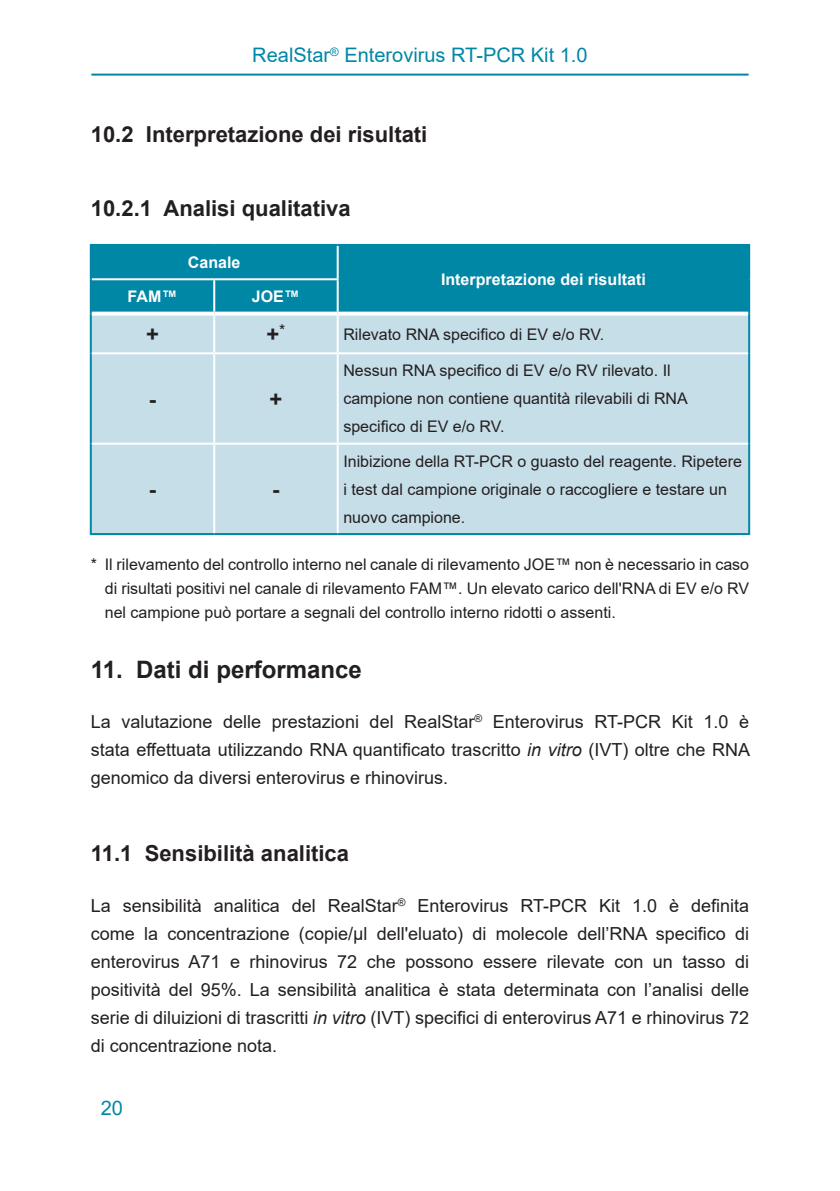
<style>
.page{position:relative;width:840px;height:1191px;background:#fff}
.page>*{position:absolute;margin:0;border:0;box-sizing:border-box;transform-origin:0 0}
.Level_1{font:700 24px "Arial";color:#231f20}
.Level_2{font:700 22px "Arial";color:#231f20}
.Level_3{font:700 22px "Arial";color:#231f20}
.Mengentext_zentriert{font:700 22px "Arial";color:#231f20}
.Seitenkopf{font:20px "Arial";color:#0087a6}
.Mengentext{font:18px/28px "Arial";color:#231f20;text-align:justify}
.Mengentext_links{font:16px/28px "Arial";color:#231f20}
.Fussnote{font:16px/24px "Arial";color:#231f20;text-align:justify}
.Kopfzeile{font:700 16px "Arial";color:#fff}
.Kopfzeile2{font:700 16px "Arial";color:#fff}
.s1{font-style:italic}
</style>
<div class="page">
<hr style="left:91px;top:74px;width:657px;height:2px;background:#0087a6">
<div style="left:92px;top:246px;width:655px;height:66px;background:#0087a6"></div>
<div style="left:91px;top:279px;width:123px;height:35px;background:#0087a6"></div>
<div style="left:92px;top:316px;width:655px;height:36px;background:#c6dee8"></div>
<div style="left:92px;top:354px;width:655px;height:179px;background:#c6dee8"></div>
<hr style="left:90px;top:314px;width:2px;height:39px;background:#0087a6">
<hr style="left:90px;top:353px;width:2px;height:91px;background:#0087a6">
<hr style="left:90px;top:444px;width:2px;height:89px;background:#0087a6">
<hr style="left:90px;top:533px;width:124px;height:2px;background:#0087a6">
<hr style="left:214px;top:533px;width:123px;height:2px;background:#0087a6">
<hr style="left:337px;top:533px;width:412px;height:2px;background:#0087a6">
<hr style="left:90px;top:244px;width:124px;height:2px;background:#0087a6">
<hr style="left:90px;top:246px;width:2px;height:33px;background:#0087a6">
<hr style="left:214px;top:244px;width:123px;height:2px;background:#0087a6">
<hr style="left:337px;top:244px;width:412px;height:2px;background:#0087a6">
<hr style="left:747px;top:246px;width:2px;height:33px;background:#0087a6">
<hr style="left:747px;top:279px;width:2px;height:35px;background:#0087a6">
<hr style="left:336px;top:246px;width:2px;height:32px;background:#fff">
<svg style="left:337px;top:312px;width:410px;height:4px"></svg>
<hr style="left:92px;top:278px;width:122px;height:2px;background:#fff">
<hr style="left:90px;top:279px;width:2px;height:35px;background:#0087a6">
<svg style="left:92px;top:312px;width:122px;height:4px"></svg>
<hr style="left:214px;top:278px;width:124px;height:2px;background:#fff">
<hr style="left:213px;top:280px;width:2px;height:32px;background:#fff">
<hr style="left:336px;top:280px;width:2px;height:32px;background:#fff">
<hr style="left:213px;top:316px;width:2px;height:36px;background:#fff">
<hr style="left:336px;top:316px;width:2px;height:36px;background:#fff">
<hr style="left:213px;top:354px;width:2px;height:89px;background:#fff">
<hr style="left:336px;top:354px;width:2px;height:89px;background:#fff">
<hr style="left:92px;top:443px;width:122px;height:2px;background:#fff">
<hr style="left:214px;top:443px;width:123px;height:2px;background:#fff">
<hr style="left:213px;top:445px;width:2px;height:88px;background:#fff">
<hr style="left:337px;top:443px;width:410px;height:2px;background:#fff">
<hr style="left:336px;top:445px;width:2px;height:88px;background:#fff">
<svg style="left:214px;top:312px;width:123px;height:4px"></svg>
<hr style="left:747px;top:314px;width:2px;height:39px;background:#0087a6">
<hr style="left:747px;top:353px;width:2px;height:91px;background:#0087a6">
<hr style="left:747px;top:444px;width:2px;height:89px;background:#0087a6">
<p class="Seitenkopf" style="left:252px;top:41px;width:337px">RealStar<sup>®</sup> Enterovirus RT-PCR Kit 1.0</p>
<p class="Level_2" style="left:91px;top:119px;width:338px">10.2 Interpretazione dei risultati</p>
<p class="Level_3" style="left:91px;top:192px;width:261px">10.2.1 Analisi qualitativa</p>
<p class="Kopfzeile" style="left:188px;top:251px;width:54px">Canale</p>
<p class="Kopfzeile" style="left:441px;top:268px;width:206px">Interpretazione dei risultati</p>
<p class="Kopfzeile2" style="left:127px;top:285px;width:51px">FAM™</p>
<p class="Kopfzeile2" style="left:252px;top:285px;width:50px">JOE™</p>
<p class="Mengentext_zentriert" style="left:146px;top:319px;width:14px">+</p>
<p class="Mengentext_zentriert" style="left:266px;top:319px;width:21px">+<sup>*</sup></p>
<p class="Mengentext_links" style="left:343px;top:320px;width:262px">Rilevato RNA specifico di EV e/o RV.</p>
<p class="Mengentext_zentriert" style="left:149px;top:383px;width:9px">-</p>
<p class="Mengentext_zentriert" style="left:269px;top:383px;width:14px">+</p>
<p class="Mengentext_links" style="left:343px;top:356px;width:346px">Nessun RNA specifico di EV e/o RV rilevato. Il campione non contiene quantità rilevabili di RNA specifico di EV e/o RV.</p>
<p class="Mengentext_links" style="left:343px;top:447px;width:400px">Inibizione della RT-PCR o guasto del reagente. Ripetere i test dal campione originale o raccogliere e testare un nuovo campione.</p>
<p class="Fussnote" style="left:105px;top:552px;width:645px;text-indent:-14px">* Il rilevamento del controllo interno nel canale di rilevamento JOE™ non è necessario in caso di risultati positivi nel canale di rilevamento FAM™. Un elevato carico dell'RNA di EV e/o RV nel campione può portare a segnali del controllo interno ridotti o assenti.</p>
<p class="Level_1" style="left:91px;top:652px;width:272px">11. Dati di performance</p>
<p class="Mengentext" style="left:91px;top:708px;width:660px">La valutazione delle prestazioni del RealStar<sup>®</sup> Enterovirus RT-PCR Kit 1.0 è stata effettuata utilizzando RNA quantificato trascritto <span class="s1">in vitro</span> (IVT) oltre che RNA genomico da diversi enterovirus e rhinovirus.</p>
<p class="Mengentext_zentriert" style="left:149px;top:473px;width:9px">-</p>
<p class="Mengentext_zentriert" style="left:272px;top:473px;width:9px">-</p>
<p class="Level_2" style="left:91px;top:837px;width:260px">11.1 Sensibilità analitica</p>
<p class="Mengentext" style="left:91px;top:891px;width:659px">La sensibilità analitica del RealStar<sup>®</sup> Enterovirus RT-PCR Kit 1.0 è definita come la concentrazione (copie/µl dell'eluato) di molecole dell’RNA specifico di enterovirus A71 e rhinovirus 72 che possono essere rilevate con un tasso di positività del 95%. La sensibilità analitica è stata determinata con l’analisi delle serie di diluizioni di trascritti <span class="s1">in vitro</span> (IVT) specifici di enterovirus A71 e rhinovirus 72 di concentrazione nota.</p>
<p class="Seitenkopf" style="left:101px;top:1094px;width:24px">20</p>
</div>
